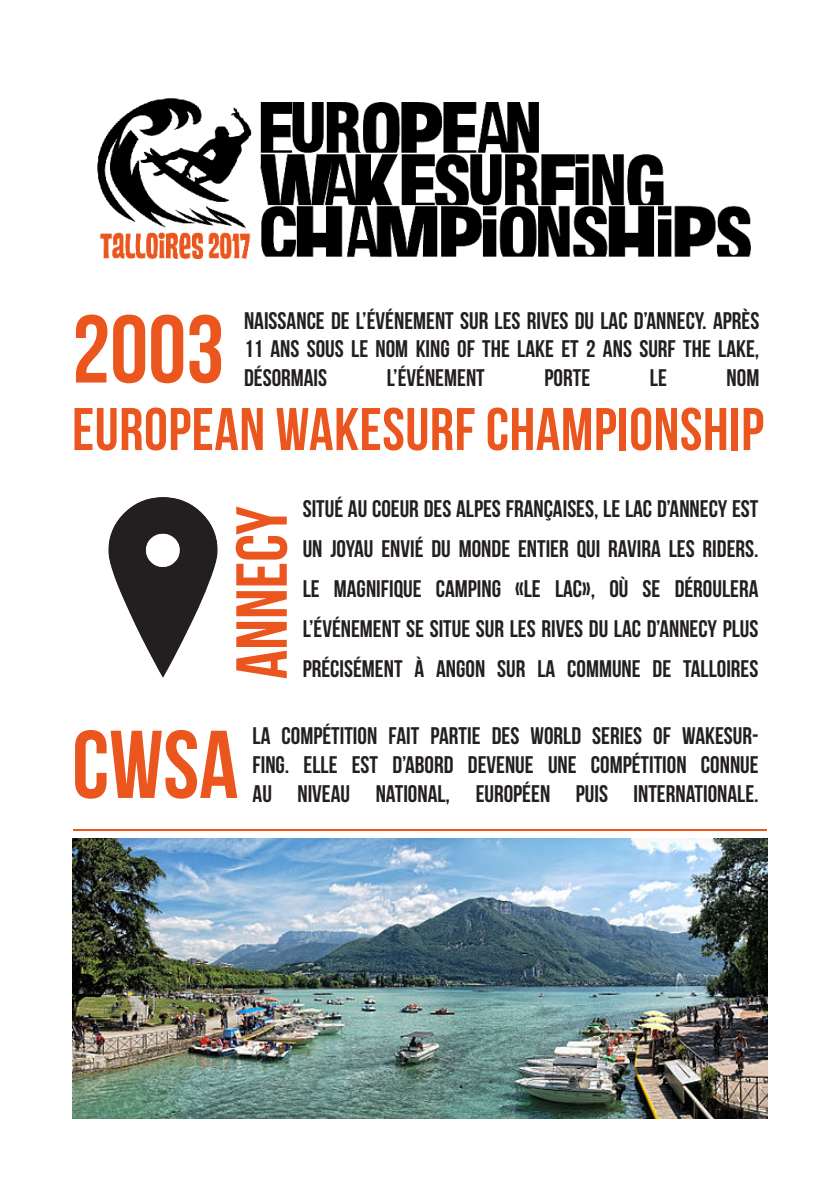
<style>
.page{position:relative;width:840px;height:1191px;background:#fff}
.page>*{position:absolute;margin:0;border:0;box-sizing:border-box;transform-origin:0 0}
.t1{font:96px "Bebas Neue";color:#ea561e}
.t2{font:72px "Bebas Neue";color:#ea561e}
.t3{font:60px "Bebas Neue";letter-spacing:.01em;color:#ea561e}
.t4{font:24px/28.8px "Bebas Neue";color:#231f20}
</style>
<div class="page">
<img style="left:97px;top:99px;width:653px;height:159px">
<img style="left:108px;top:497px;width:110px;height:180px">
<hr style="left:73px;top:829px;width:693px;height:1px;background:#ea561e">
<img style="left:72px;top:838px;width:695px;height:281px">
<p class="t1" style="left:72px;top:297px;width:154px">2003</p>
<p class="t4" style="left:244px;top:305px;width:516px">NAISSANCE DE L’ÉVÉNEMENT SUR LES RIVES DU LAC D’ANNECY. APRÈS<br>11 ANS SOUS LE NOM KING OF THE LAKE ET 2 ANS SURF THE LAKE,</p>
<p class="t4" style="left:244px;top:363px;width:85px">DÉSORMAIS</p>
<p class="t4" style="left:386px;top:363px;width:99px">L’ÉVÉNEMENT</p>
<p class="t4" style="left:544px;top:363px;width:47px">PORTE</p>
<p class="t4" style="left:649px;top:363px;width:18px">LE</p>
<p class="t4" style="left:726px;top:363px;width:34px">NOM</p>
<p class="t3" style="left:72px;top:396px;width:693px">EUROPEAN WAKESURF CHAMPIONSHIP</p>
<p class="t2" style="left:222px;top:679px;width:174px;rotate:-90deg">ANNECY</p>
<p class="t4" style="left:302px;top:488px;width:457px;line-height:40px">SITUÉ AU COEUR DES ALPES FRANÇAISES, LE LAC D’ANNECY EST<br>UN JOYAU ENVIÉ DU MONDE ENTIER QUI RAVIRA LES RIDERS.</p>
<p class="t4" style="left:302px;top:574px;width:457px">LE MAGNIFIQUE CAMPING «LE LAC», OÙ SE DÉROULERA</p>
<p class="t4" style="left:302px;top:614px;width:457px">L’ÉVÉNEMENT SE SITUE SUR LES RIVES DU LAC D’ANNECY PLUS</p>
<p class="t4" style="left:302px;top:654px;width:457px">PRÉCISÉMENT À ANGON SUR LA COMMUNE DE TALLOIRES</p>
<p class="t1" style="left:72px;top:712px;width:168px">CWSA</p>
<p class="t4" style="left:252px;top:721px;width:507px;text-align:justify">LA COMPÉTITION FAIT PARTIE DES WORLD SERIES OF WAKESUR-FING. ELLE EST D’ABORD DEVENUE UNE COMPÉTITION CONNUE AU NIVEAU NATIONAL, EUROPÉEN PUIS INTERNATIONALE.</p>
</div>
